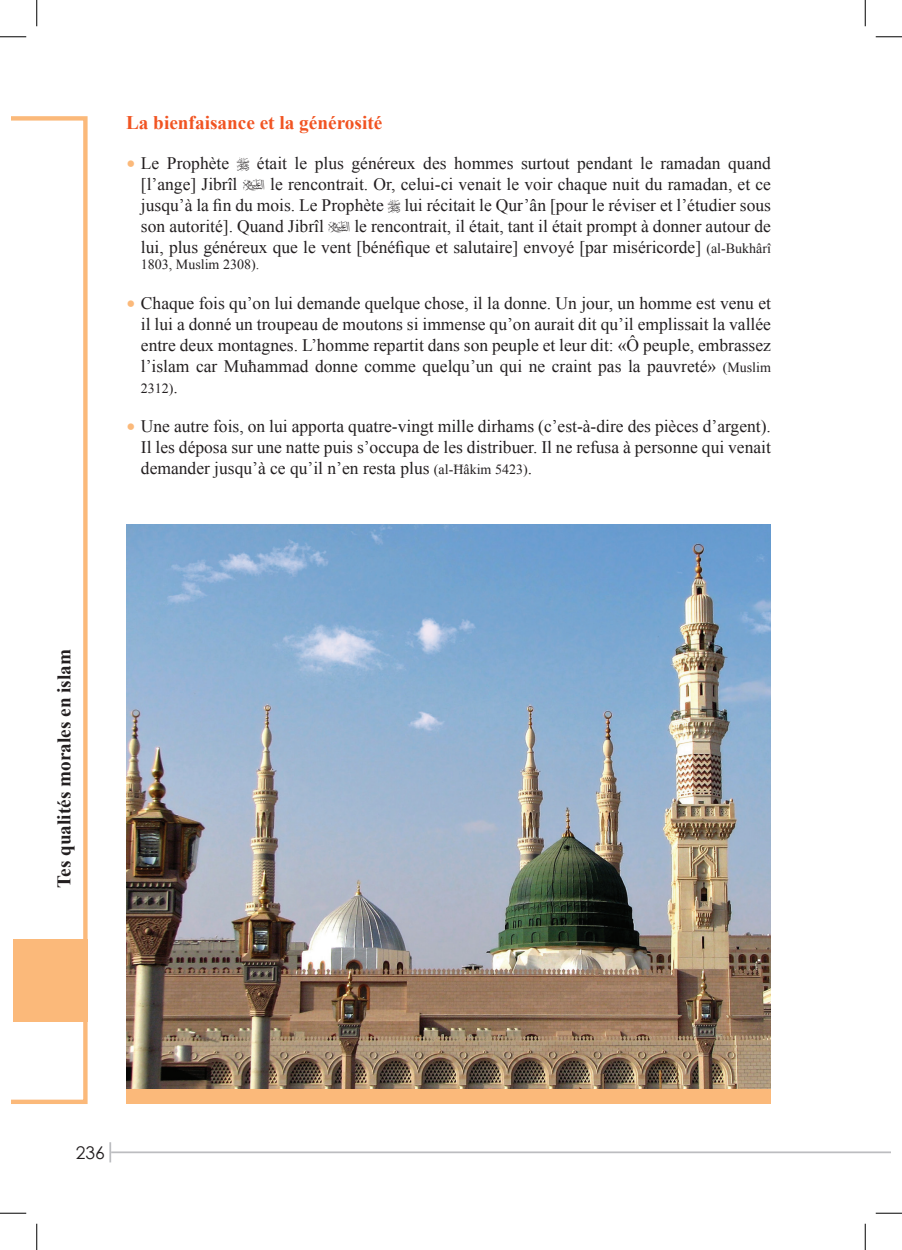
<style>
.page{position:relative;width:902px;height:1250px;background:#fff}
.page>*{position:absolute;margin:0;border:0;box-sizing:border-box;transform-origin:0 0}
.t1{font:700 19.25px "Times New Roman";color:#f15422}
.t2{font:700 19.25px "Times New Roman";color:#231f20}
.t3{font:17.5px/21px "Times New Roman";color:#231f20;text-align:justify}
.t4{font:17.5px "Century Gothic";color:#231f20}
.t5{font:14px "Times New Roman";color:#231f20}
.s1{font-family:"Minion Pro";font-size:24.5px;color:#fbb97a}
.s2{font-size:14px}
.s3{font-size:17.5px}
</style>
<div class="page">
<svg style="left:12px;top:116px;width:76px;height:987px"></svg>
<hr style="left:109px;top:1141px;width:2px;height:21px;background:#bcbdc0">
<hr style="left:111px;top:1151px;width:779px;height:1px;background:#bcbdc0">
<img style="left:126px;top:524px;width:645px;height:564px">
<div style="left:126px;top:1088px;width:645px;height:15px;background:#fbb97a"></div>
<svg style="left:0;top:36px;width:26px;height:1px"></svg>
<svg style="left:876px;top:36px;width:26px;height:1px"></svg>
<svg style="left:0;top:1212px;width:26px;height:1px"></svg>
<svg style="left:876px;top:1212px;width:26px;height:1px"></svg>
<svg style="left:36px;top:0;width:1px;height:26px"></svg>
<svg style="left:36px;top:1223px;width:1px;height:26px"></svg>
<svg style="left:865px;top:0;width:1px;height:26px"></svg>
<svg style="left:865px;top:1223px;width:1px;height:26px"></svg>
<p class="t1" style="left:126px;top:109px;width:258px">La bienfaisance et la générosité</p>
<p class="t3" style="left:126px;top:152px;width:105px"><span class="s1">•</span> Le Prophète</p>
<p class="t3" style="left:257px;top:152px;width:515px">était le plus généreux des hommes surtout pendant le ramadan quand</p>
<p class="t3" style="left:141px;top:173px;width:98px">[l’ange] Jibrîl</p>
<p class="t3" style="left:141px;top:173px;width:632px;text-indent:129px">le rencontrait. Or, celui-ci venait le voir chaque nuit du ramadan, et ce jusqu’à la fin du mois. Le Prophète lui récitait le Qur’ân [pour le réviser et l’étudier sous son autorité]. Quand Jibrîl</p>
<p class="t3" style="left:141px;top:215px;width:632px;text-align:right">le rencontrait, il était, tant il était prompt à donner autour de<br>lui, plus généreux que le vent [bénéfique et salutaire] envoyé [par miséricorde] <span class="s2">(al-Bukhârî</span></p>
<p class="t5" style="left:141px;top:255px;width:120px">1803, Muslim 2308).</p>
<p class="t3" style="left:141px;top:292px;width:632px;text-indent:-15px"><span class="s1">•</span> Chaque fois qu’on lui demande quelque chose, il la donne. Un jour, un homme est venu et il lui a donné un troupeau de moutons si immense qu’on aurait dit qu’il emplissait la vallée entre deux montagnes. L’homme repartit dans son peuple et leur dit: «Ô peuple, embrassez l’islam car Muħammad donne comme quelqu’un qui ne craint pas la pauvreté» <span class="s2">(Muslim</span></p>
<p class="t5" style="left:141px;top:379px;width:39px">2312)<span class="s3">.</span></p>
<p class="t3" style="left:141px;top:415px;width:632px;text-indent:-15px"><span class="s1">•</span> Une autre fois, on lui apporta quatre-vingt mille dirhams (c’est-à-dire des pièces d’argent).<br>Il les déposa sur une natte puis s’occupa de les distribuer. Il ne refusa à personne qui venait demander jusqu’à ce qu’il n’en resta plus <span class="s2">(al-Ħâkim 5423)</span>.</p>
<p class="t2" style="left:51px;top:888px;width:240px;rotate:-90deg">Tes qualités morales en islam</p>
<p class="t4" style="left:76px;top:1139px;width:31px">236</p>
</div>
